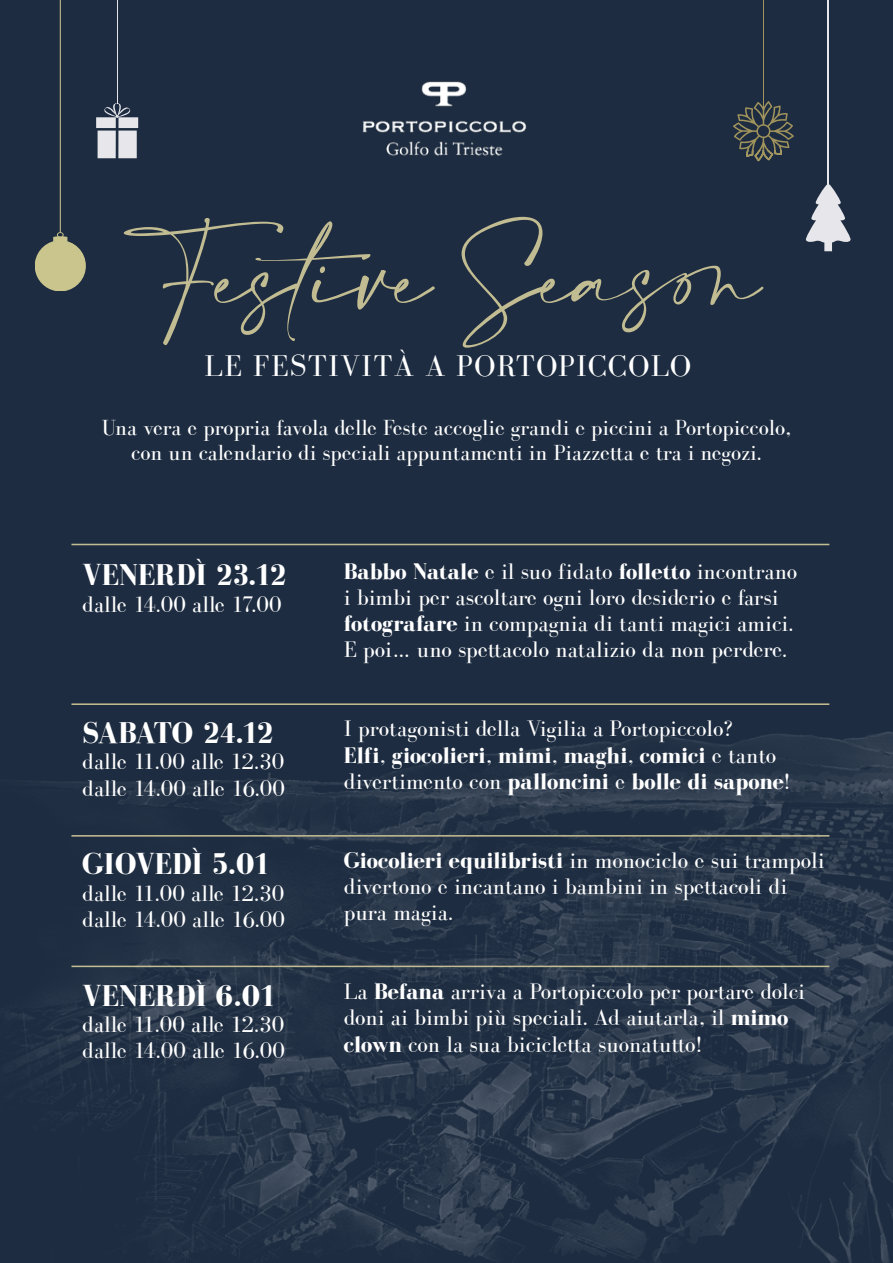
<style>
.page{position:relative;width:893px;height:1263px;background:#1d2c40}
.page>*{position:absolute;margin:0;border:0;box-sizing:border-box;transform-origin:0 0}
.t1{font:71.25px "Amalfi Coast";color:#c2bc92}
.t2{font:700 30.9px "Bodoni FLF";color:#fff}
.t3{font:30.9px "Bodoni FLF";letter-spacing:.04em;color:#fff}
.t4{font:700 30.9px "Bodoni FLF";letter-spacing:-.055em;color:#fff}
.t5{font:23.25px/26.2px "Bodoni FLF";color:#fff}
.t6{font:22.5px/25.5px "Bodoni FLF";color:#fff;text-align:center}
.s1{font-size:69.15px}
.s2{font-size:66.3px}
.s3{font-weight:700}
</style>
<div class="page">
<img style="left:10px;top:703px;width:883px;height:560px">
<hr style="left:828px;top:0;width:1px;height:190px;background:#e6e6eb">
<svg style="left:805px;top:184px;width:46px;height:67px"></svg>
<svg style="left:35px;top:0;width:51px;height:291px"></svg>
<div style="left:96px;top:117px;width:20px;height:11px;background:#e6e6eb"></div>
<div style="left:98px;top:131px;width:18px;height:27px;background:#e6e6eb"></div>
<div style="left:118px;top:117px;width:20px;height:11px;background:#e6e6eb"></div>
<div style="left:118px;top:131px;width:19px;height:27px;background:#e6e6eb"></div>
<svg style="left:101px;top:103px;width:33px;height:15px"></svg>
<hr style="left:117px;top:0;width:1px;height:103px;background:#e6e6eb">
<hr style="left:763px;top:0;width:1px;height:110px;background:#a0935c">
<svg style="left:733px;top:101px;width:61px;height:49px"></svg>
<svg style="left:746px;top:150px;width:36px;height:11px"></svg>
<img style="left:362px;top:81px;width:165px;height:75px">
<hr style="left:71px;top:544px;width:758px;height:1px;background:#c2bc92">
<hr style="left:71px;top:703px;width:758px;height:2px;background:#c2bc92">
<hr style="left:71px;top:835px;width:758px;height:2px;background:#c2bc92">
<hr style="left:71px;top:965px;width:758px;height:2px;background:#c2bc92">
<h1 class="t1" style="left:124px;top:239px;width:652px">Fes<span class="s1">t</span>ive <span class="s2">S</span>eason</h1>
<h2 class="t3" style="left:205px;top:349px;width:488px">LE FESTIVITÀ A PORTOPICCOLO</h2>
<p class="t6" style="left:102px;top:415px;width:691px">Una vera e propria favola delle Feste accoglie grandi e piccini a Portopiccolo, con un calendario di speciali appuntamenti in Piazzetta e tra i negozi.</p>
<h2 class="t2" style="left:82px;top:558px;width:206px">VENERDÌ 23.12</h2>
<p class="t5" style="left:82px;top:591px;width:201px">dalle 14.00 alle 17.00</p>
<h2 class="t4" style="left:82px;top:716px;width:193px">SABATO 24.12</h2>
<p class="t5" style="left:82px;top:749px;width:204px">dalle 11.00 alle 12.30 dalle 14.00 alle 16.00</p>
<h2 class="t2" style="left:82px;top:847px;width:190px">GIOVEDÌ 5.01</h2>
<p class="t5" style="left:82px;top:880px;width:204px">dalle 11.00 alle 12.30 dalle 14.00 alle 16.00</p>
<h2 class="t2" style="left:82px;top:979px;width:196px">VENERDÌ 6.01</h2>
<p class="t5" style="left:82px;top:1012px;width:204px">dalle 11.00 alle 12.30 dalle 14.00 alle 16.00</p>
<p class="t5" style="left:344px;top:558px;width:455px"><span class="s3">Babbo Natale</span> e il suo fidato <span class="s3">folletto</span> incontrano i bimbi per ascoltare ogni loro desiderio e farsi <span class="s3">fotografare</span> in compagnia di tanti magici amici.<br>E poi… uno spettacolo natalizio da non perdere.</p>
<p class="t5" style="left:344px;top:716px;width:448px">I protagonisti della Vigilia a Portopiccolo?<br><span class="s3">Elfi</span>, <span class="s3">giocolieri</span>, <span class="s3">mimi</span>, <span class="s3">maghi</span>, <span class="s3">comici</span> e tanto divertimento con <span class="s3">palloncini</span> e <span class="s3">bolle di sapone</span>!</p>
<p class="t5" style="left:344px;top:847px;width:482px"><span class="s3">Giocolieri equilibristi</span> in monociclo e sui trampoli divertono e incantano i bambini in spettacoli di pura magia.</p>
<p class="t5" style="left:344px;top:979px;width:463px">La <span class="s3">Befana</span> arriva a Portopiccolo per portare dolci doni ai bimbi più speciali. Ad aiutarla, il <span class="s3">mimo clown</span> con la sua bicicletta suonatutto!</p>
</div>
